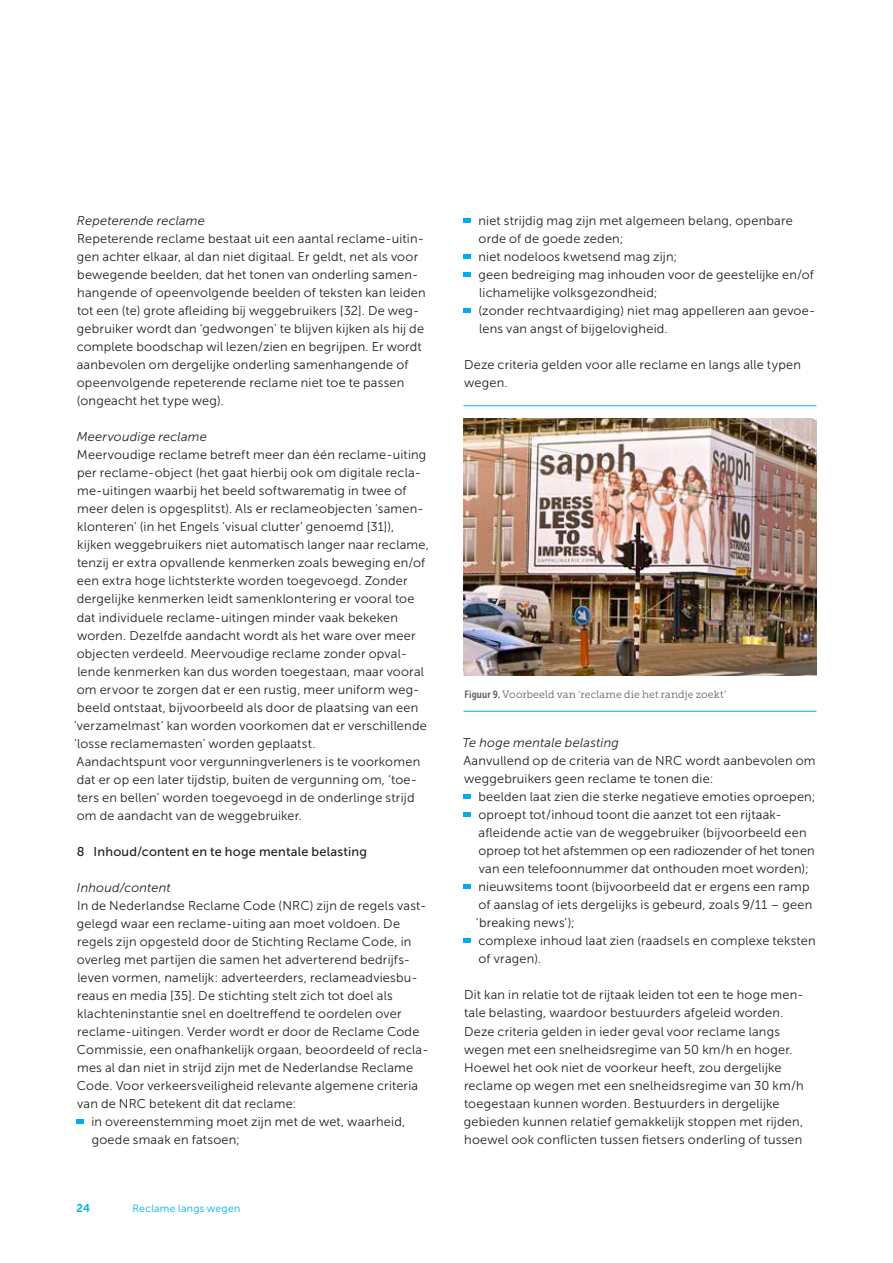
<style>
.page{position:relative;width:893px;height:1263px;background:#fff}
.page>*{position:absolute;margin:0;border:0;box-sizing:border-box;transform-origin:0 0}
.t1{font:12.75px/18px "Museo Sans 300";letter-spacing:.02em;color:#231f20}
.t2{font:italic 12.75px "Museo Sans 300";letter-spacing:.02em;color:#231f20}
.t3{font:12.75px "Museo Sans 500";letter-spacing:.02em;color:#231f20}
.t4{font:11.25px "Museo Sans 700";color:#00aeef}
.t5{font:10.5px "Museo Slab 300";letter-spacing:.01em;color:#636366}
.t6{font:10.5px "Museo Sans 300";letter-spacing:.025em;color:#00aeef}
.s1{font-family:"Museo Sans Cond 700"}
</style>
<div class="page">
<svg style="left:77px;top:1119px;width:7px;height:4px"></svg>
<svg style="left:463px;top:219px;width:8px;height:4px"></svg>
<svg style="left:463px;top:255px;width:8px;height:4px"></svg>
<svg style="left:463px;top:273px;width:8px;height:4px"></svg>
<svg style="left:463px;top:309px;width:8px;height:4px"></svg>
<svg style="left:463px;top:795px;width:8px;height:4px"></svg>
<svg style="left:463px;top:813px;width:8px;height:4px"></svg>
<svg style="left:463px;top:885px;width:8px;height:4px"></svg>
<svg style="left:463px;top:939px;width:8px;height:4px"></svg>
<img style="left:463px;top:418px;width:353px;height:257px">
<hr style="left:463px;top:405px;width:353px;height:1px;background:#00aeef">
<hr style="left:463px;top:711px;width:353px;height:1px;background:#00aeef">
<p class="t2" style="left:77px;top:214px;width:129px">Repeterende reclame</p>
<p class="t1" style="left:77px;top:230px;width:351px">Repeterende reclame bestaat uit een aantal reclame-uitin&shy;gen achter elkaar, al dan niet digitaal. Er geldt, net als voor bewegende beelden, dat het tonen van onderling samen&shy;hangende of opeenvolgende beelden of teksten kan leiden tot een (te) grote afleiding bij weggebruikers [32]. De weg&shy;gebruiker wordt dan ‘gedwongen’ te blijven kijken als hij de complete boodschap wil lezen/zien en begrijpen. Er wordt aanbevolen om dergelijke onderling samenhangende of opeenvolgende repeterende reclame niet toe te passen (ongeacht het type weg).</p>
<p class="t2" style="left:77px;top:430px;width:132px">Meervoudige reclame</p>
<p class="t1" style="left:74px;top:446px;width:356px">Meervoudige reclame betreft meer dan één reclame-uiting per reclame-object (het gaat hierbij ook om digitale recla&shy;me-uitingen waarbij het beeld softwarematig in twee of meer delen is opgesplitst). Als er reclameobjecten ‘samen&shy;klonteren’ (in het Engels ‘visual clutter’ genoemd [31]),<br>kijken weggebruikers niet automatisch langer naar reclame, tenzij er extra opvallende kenmerken zoals beweging en/of een extra hoge lichtsterkte worden toegevoegd. Zonder dergelijke kenmerken leidt samenklontering er vooral toe dat individuele reclame-uitingen minder vaak bekeken worden. Dezelfde aandacht wordt als het ware over meer objecten verdeeld. Meervoudige reclame zonder opval&shy;lende kenmerken kan dus worden toegestaan, maar vooral om ervoor te zorgen dat er een rustig, meer uniform weg&shy;beeld ontstaat, bijvoorbeeld als door de plaatsing van een ‘verzamelmast’ kan worden voorkomen dat er verschillende ‘losse reclamemasten’ worden geplaatst.<br>Aandachtspunt voor vergunningverleners is te voorkomen dat er op een later tijdstip, buiten de vergunning om, ‘toe&shy;ters en bellen’ worden toegevoegd in de onderlinge strijd om de aandacht van de weggebruiker.</p>
<p class="t3" style="left:77px;top:844px;width:292px">8 Inhoud/content en te hoge mentale belasting</p>
<p class="t2" style="left:77px;top:880px;width:95px">Inhoud/content</p>
<p class="t1" style="left:77px;top:896px;width:351px">In de Nederlandse Reclame Code (NRC) zijn de regels vast-</p>
<p class="t1" style="left:77px;top:914px;width:325px">gelegd waar een reclame-uiting aan moet voldoen. De</p>
<p class="t1" style="left:77px;top:932px;width:336px">regels zijn opgesteld door de Stichting Reclame Code, in</p>
<p class="t1" style="left:77px;top:950px;width:332px">overleg met partijen die samen het adverterend bedrijfs-</p>
<p class="t1" style="left:77px;top:968px;width:342px">leven vormen, namelijk: adverteerders, reclameadviesbu-</p>
<p class="t1" style="left:77px;top:986px;width:317px">reaus en media [35]. De stichting stelt zich tot doel als</p>
<p class="t1" style="left:77px;top:1004px;width:326px">klachteninstantie snel en doeltreffend te oordelen over</p>
<p class="t1" style="left:77px;top:1022px;width:344px">reclame-uitingen. Verder wordt er door de Reclame Code</p>
<p class="t1" style="left:77px;top:1040px;width:353px">Commissie, een onafhankelijk orgaan, beoordeeld of recla-</p>
<p class="t1" style="left:77px;top:1058px;width:338px">mes al dan niet in strijd zijn met de Nederlandse Reclame</p>
<p class="t1" style="left:77px;top:1076px;width:343px">Code. Voor verkeersveiligheid relevante algemene criteria</p>
<p class="t1" style="left:77px;top:1094px;width:221px">van de NRC betekent dit dat reclame:</p>
<p class="t1" style="left:91px;top:1112px;width:315px">in overeenstemming moet zijn met de wet, waarheid,</p>
<p class="t1" style="left:92px;top:1130px;width:150px">goede smaak en fatsoen;</p>
<p class="t4" style="left:77px;top:1202px;width:15px">24</p>
<p class="t6" style="left:133px;top:1203px;width:109px">Reclame langs wegen</p>
<p class="t1" style="left:478px;top:212px;width:338px">niet strijdig mag zijn met algemeen belang, openbare orde of de goede zeden;<br>niet nodeloos kwetsend mag zijn;<br>geen bedreiging mag inhouden voor de geestelijke en/of lichamelijke volksgezondheid;<br>(zonder rechtvaardiging) niet mag appelleren aan gevoe&shy;lens van angst of bijgelovigheid.</p>
<p class="t1" style="left:464px;top:356px;width:338px">Deze criteria gelden voor alle reclame en langs alle typen wegen.</p>
<p class="t5" style="left:465px;top:689px;width:263px"><span class="s1">Figuur 9.</span> Voorbeeld van ‘reclame die het randje zoekt’</p>
<p class="t2" style="left:462px;top:736px;width:158px">Te hoge mentale belasting</p>
<p class="t1" style="left:463px;top:752px;width:354px">Aanvullend op de criteria van de NRC wordt aanbevolen om weggebruikers geen reclame te tonen die:</p>
<p class="t1" style="left:476px;top:788px;width:341px">beelden laat zien die sterke negatieve emoties oproepen; oproept tot/inhoud toont die aanzet tot een rijtaak&shy;afleidende actie van de weggebruiker (bijvoorbeeld een oproep tot het afstemmen op een radiozender of het tonen van een telefoonnummer dat onthouden moet worden); nieuwsitems toont (bijvoorbeeld dat er ergens een ramp of aanslag of iets dergelijks is gebeurd, zoals 9/11 – geen ‘breaking news’);<br>complexe inhoud laat zien (raadsels en complexe teksten of vragen).</p>
<p class="t1" style="left:464px;top:986px;width:341px">Dit kan in relatie tot de rijtaak leiden tot een te hoge men&shy;tale belasting, waardoor bestuurders afgeleid worden.<br>Deze criteria gelden in ieder geval voor reclame langs wegen met een snelheidsregime van 50 km/h en hoger.<br>Hoewel het ook niet de voorkeur heeft, zou dergelijke reclame op wegen met een snelheidsregime van 30 km/h toegestaan kunnen worden. Bestuurders in dergelijke gebieden kunnen relatief gemakkelijk stoppen met rijden, hoewel ook conflicten tussen fietsers onderling of tussen</p>
</div>
